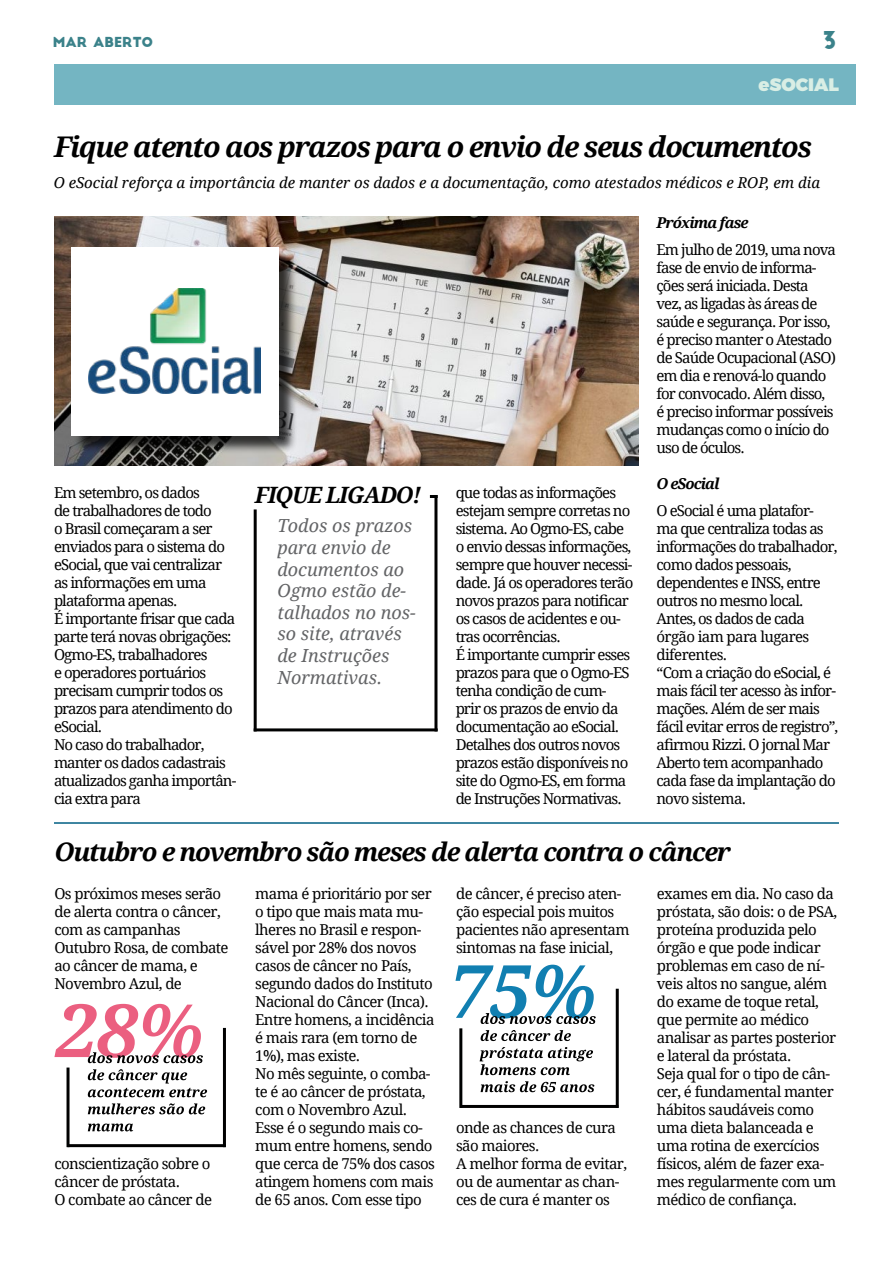
<style>
.page{position:relative;width:893px;height:1263px;background:#fff}
.page>*{position:absolute;margin:0;border:0;box-sizing:border-box;transform-origin:0 0}
.t1{font:italic 700 28.5px "Droid Serif";letter-spacing:-.05em;color:#000}
.t2{font:italic 700 25.5px "Droid Serif";letter-spacing:-.05em;color:#000}
.t3{font:24px "Big John";color:#3b828a}
.t4{font:italic 700 22.5px "Droid Serif";letter-spacing:-.05em;color:#000}
.t5{font:italic 18px/21.6px "Droid Serif";color:#636466}
.t6{font:900 18px "Montserrat";color:#d9eee5}
.t7{font:15px/18px "Droid Serif";letter-spacing:-.06em;color:#000}
.t8{font:15px/18px "Droid Serif";letter-spacing:-.04em;color:#000}
.t9{font:italic 15px "Droid Serif";color:#000}
.t10{font:italic 700 15px "Droid Serif";letter-spacing:-.06em;color:#000}
.t11{font:13.5px "Big John";color:#3b828a}
</style>
<div class="page">
<div style="left:54px;top:64px;width:802px;height:41px;background:#74b5c2"></div>
<hr style="left:54px;top:822px;width:785px;height:2px;background:#005f83">
<img style="left:54px;top:217px;width:584px;height:249px">
<div style="left:73px;top:249px;width:224px;height:205px;background:#000;opacity:.75"></div>
<div style="left:71px;top:247px;width:207px;height:188px;background:#fff"></div>
<img style="left:89px;top:288px;width:172px;height:106px">
<hr style="left:254px;top:509px;width:3px;height:222px;background:#000101">
<hr style="left:434px;top:495px;width:3px;height:236px;background:#000101">
<svg style="left:430px;top:495px;width:8px;height:3px"></svg>
<hr style="left:254px;top:728px;width:184px;height:3px;background:#000101">
<hr style="left:223px;top:1028px;width:3px;height:119px;background:#000101">
<svg style="left:88px;top:1123px;width:45px;height:8px"></svg>
<svg style="left:88px;top:1103px;width:117px;height:11px"></svg>
<svg style="left:88px;top:1069px;width:119px;height:28px"></svg>
<svg style="left:54px;top:1004px;width:149px;height:59px"></svg>
<hr style="left:67px;top:1067px;width:3px;height:80px;background:#000101">
<hr style="left:67px;top:1144px;width:159px;height:3px;background:#000101">
<hr style="left:459px;top:1028px;width:3px;height:80px;background:#000101">
<svg style="left:481px;top:1081px;width:113px;height:11px"></svg>
<svg style="left:480px;top:1047px;width:113px;height:28px"></svg>
<svg style="left:481px;top:1030px;width:90px;height:11px"></svg>
<svg style="left:455px;top:965px;width:141px;height:59px"></svg>
<hr style="left:616px;top:989px;width:3px;height:119px;background:#000101">
<hr style="left:460px;top:1105px;width:158px;height:3px;background:#000101">
<p class="t11" style="left:53px;top:35px;width:102px">MAR ABERTO</p>
<h3 class="t3" style="left:822px;top:30px;width:17px">3</h3>
<p class="t6" style="left:758px;top:69px;width:82px">eSOCIAL</p>
<h1 class="t1" style="left:54px;top:127px;width:759px">Fique atento aos prazos para o envio de seus documentos</h1>
<p class="t9" style="left:54px;top:172px;width:768px">O eSocial reforça a importância de manter os dados e a documentação, como atestados médicos e ROP, em dia</p>
<p class="t7" style="left:54px;top:483px;width:184px">Em setembro, os dados<br>de trabalhadores de todo<br>o Brasil começaram a ser enviados para o sistema do eSocial, que vai centralizar as informações em uma plataforma apenas.<br>É importante frisar que cada parte terá novas obrigações:<br>Ogmo-ES, trabalhadores<br>e operadores portuários precisam cumprir todos os prazos para atendimento do eSocial.<br>No caso do trabalhador, manter os dados cadastrais atualizados ganha importân&shy;cia extra para</p>
<h3 class="t4" style="left:255px;top:480px;width:168px">FIQUE LIGADO!</h3>
<p class="t7" style="left:456px;top:483px;width:179px">que todas as informações estejam sempre corretas no sistema. Ao Ogmo-ES, cabe o envio dessas informações, sempre que houver necessi&shy;dade. Já os operadores terão novos prazos para notificar os casos de acidentes e ou&shy;tras ocorrências.<br>É importante cumprir esses prazos para que o Ogmo-ES tenha condição de cum&shy;prir os prazos de envio da documentação ao eSocial.<br>Detalhes dos outros novos prazos estão disponíveis no site do Ogmo-ES, em forma de Instruções Normativas.</p>
<p class="t5" style="left:277px;top:515px;width:140px">Todos os prazos para envio de documentos ao<br>Ogmo estão de&shy;talhados no nos&shy;so site, através de Instruções<br>Normativas.</p>
<p class="t10" style="left:656px;top:212px;width:94px">Próxima fase</p>
<p class="t7" style="left:656px;top:240px;width:181px">Em julho de 2019, uma nova fase de envio de informa&shy;ções será iniciada. Desta vez, as ligadas às áreas de saúde e segurança. Por isso, é preciso manter o Atestado de Saúde Ocupacional (ASO) em dia e renová-lo quando for convocado. Além disso, é preciso informar possíveis mudanças como o início do uso de óculos.</p>
<p class="t10" style="left:656px;top:473px;width:65px">O eSocial</p>
<p class="t7" style="left:656px;top:501px;width:183px">O eSocial é uma platafor&shy;ma que centraliza todas as informações do trabalhador, como dados pessoais, dependentes e INSS, entre outros no mesmo local.<br>Antes, os dados de cada órgão iam para lugares diferentes.<br>“Com a criação do eSocial, é mais fácil ter acesso às infor&shy;mações. Além de ser mais fácil evitar erros de registro”, afirmou Rizzi. O jornal Mar<br>Aberto tem acompanhado cada fase da implantação do novo sistema.</p>
<h2 class="t2" style="left:54px;top:834px;width:678px">Outubro e novembro são meses de alerta contra o câncer</h2>
<p class="t8" style="left:54px;top:884px;width:176px">Os próximos meses serão de alerta contra o câncer, com as campanhas<br>Outubro Rosa, de combate ao câncer de mama, e<br>Novembro Azul, de</p>
<p class="t8" style="left:54px;top:1154px;width:159px">conscientização sobre o câncer de próstata.<br>O combate ao câncer de</p>
<p class="t8" style="left:255px;top:884px;width:181px">mama é prioritário por ser o tipo que mais mata mu&shy;lheres no Brasil e respon&shy;sável por 28% dos novos casos de câncer no País, segundo dados do Instituto<br>Nacional do Câncer (Inca).<br>Entre homens, a incidência é mais rara (em torno de<br>1%), mas existe.<br>No mês seguinte, o comba&shy;te é ao câncer de próstata, com o Novembro Azul.<br>Esse é o segundo mais co&shy;mum entre homens, sendo que cerca de 75% dos casos atingem homens com mais de 65 anos. Com esse tipo</p>
<p class="t8" style="left:456px;top:884px;width:175px">de câncer, é preciso aten&shy;ção especial pois muitos pacientes não apresentam sintomas na fase inicial,</p>
<p class="t8" style="left:456px;top:1118px;width:173px">onde as chances de cura são maiores.<br>A melhor forma de evitar, ou de aumentar as chan&shy;ces de cura é manter os</p>
<p class="t8" style="left:657px;top:884px;width:182px">exames em dia. No caso da próstata, são dois: o de PSA, proteína produzida pelo órgão e que pode indicar problemas em caso de ní&shy;veis altos no sangue, além do exame de toque retal, que permite ao médico analisar as partes posterior e lateral da próstata.<br>Seja qual for o tipo de cân&shy;cer, é fundamental manter hábitos saudáveis como uma dieta balanceada e uma rotina de exercícios físicos, além de fazer exa&shy;mes regularmente com um médico de confiança.</p>
</div>
